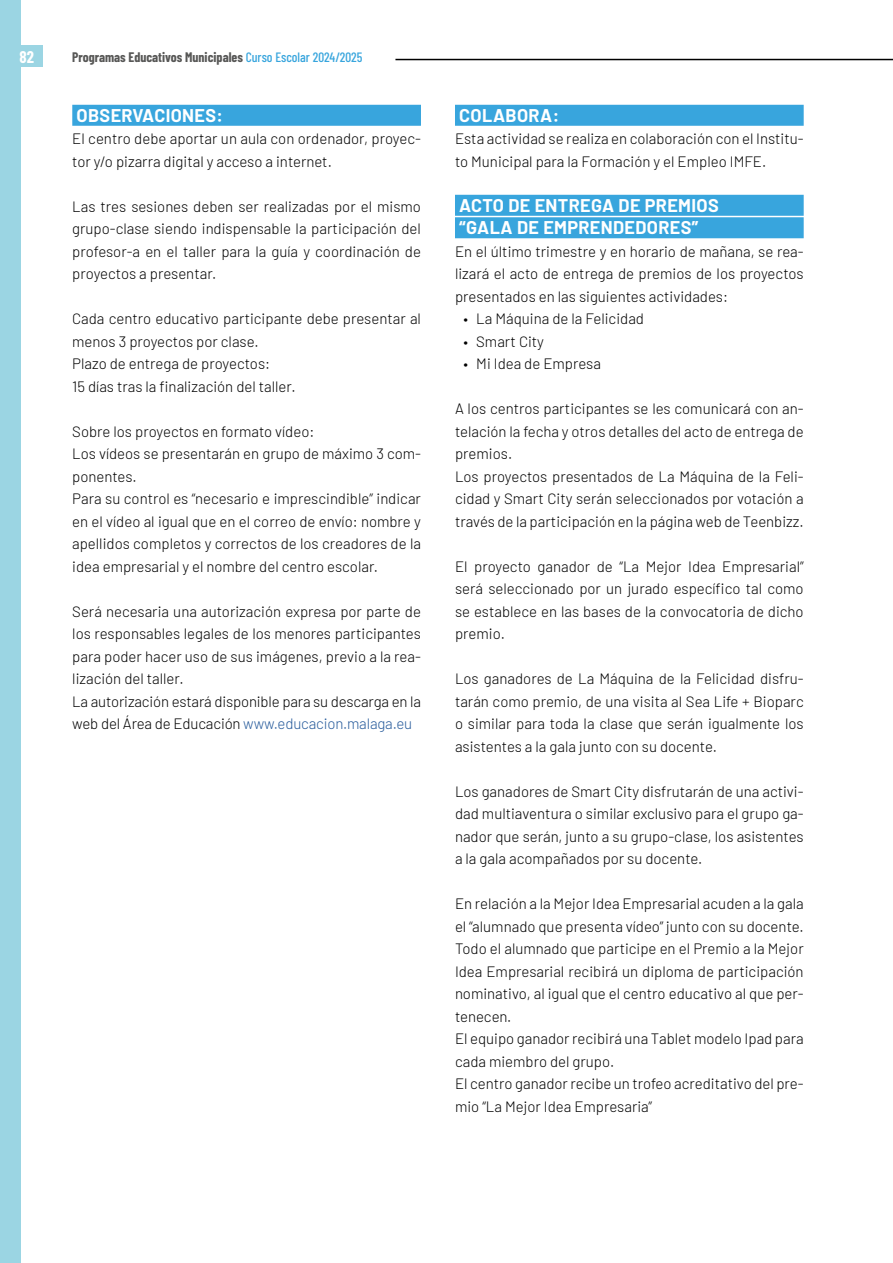
<style>
.page{position:relative;width:893px;height:1263px;background:#fff}
.page>*{position:absolute;margin:0;border:0;box-sizing:border-box;transform-origin:0 0}
.t1{font:700 18px/22.5px "Barlow";letter-spacing:.02em;color:#fff}
.t2{font:700 16.5px "Barlow Condensed";color:#fff}
.t3{font:300 15px/22.5px "Barlow";color:#000}
.t4{font:700 13.5px "Barlow Condensed";color:#575756}
.s1{font-weight:500;color:#38a5dd}
.s2{color:#275b9b}
</style>
<div class="page">
<div style="left:0;top:0;width:21px;height:1263px;background:#9bd5e3"></div>
<hr style="left:395px;top:59px;width:498px;height:1px;background:#000">
<div style="left:0;top:46px;width:43px;height:21px;background:#9bd5e3"></div>
<div style="left:72px;top:105px;width:349px;height:21px;background:#38a5dd"></div>
<div style="left:455px;top:105px;width:349px;height:21px;background:#38a5dd"></div>
<div style="left:455px;top:195px;width:349px;height:21px;background:#38a5dd"></div>
<div style="left:455px;top:217px;width:349px;height:21px;background:#38a5dd"></div>
<p class="t2" style="left:20px;top:47px;width:16px">82</p>
<p class="t4" style="left:72px;top:49px;width:292px">Programas Educativos Municipales <span class="s1">Curso Escolar 2024/2025</span></p>
<p class="t1" style="left:77px;top:102px;width:148px">OBSERVACIONES:</p>
<p class="t3" style="left:72px;top:126px;width:350px">El centro debe aportar un aula con ordenador, proyec&shy;tor y/o pizarra digital y acceso a internet.</p>
<p class="t3" style="left:72px;top:194px;width:350px;text-align:justify">Las tres sesiones deben ser realizadas por el mismo grupo-clase siendo indispensable la participación del profesor-a en el taller para la guía y coordinación de proyectos a presentar.</p>
<p class="t3" style="left:72px;top:306px;width:350px">Cada centro educativo participante debe presentar al menos 3 proyectos por clase.<br>Plazo de entrega de proyectos:<br>15 días tras la finalización del taller.</p>
<p class="t3" style="left:72px;top:419px;width:350px">Sobre los proyectos en formato vídeo:<br>Los vídeos se presentarán en grupo de máximo 3 com&shy;ponentes.<br>Para su control es “necesario e imprescindible” indicar en el vídeo al igual que en el correo de envío: nombre y apellidos completos y correctos de los creadores de la idea empresarial y el nombre del centro escolar.</p>
<p class="t3" style="left:72px;top:599px;width:350px">Será necesaria una autorización expresa por parte de los responsables legales de los menores participantes para poder hacer uso de sus imágenes, previo a la rea&shy;lización del taller.<br>La autorización estará disponible para su descarga en la web del Área de Educación <span class="s2">www.educacion.malaga.eu</span></p>
<p class="t1" style="left:459px;top:102px;width:101px">COLABORA:</p>
<p class="t3" style="left:455px;top:126px;width:350px">Esta actividad se realiza en colaboración con el Institu&shy;to Municipal para la Formación y el Empleo IMFE.</p>
<p class="t1" style="left:459px;top:192px;width:261px">ACTO DE ENTREGA DE PREMIOS “GALA DE EMPRENDEDORES”</p>
<p class="t3" style="left:455px;top:239px;width:350px;text-align:justify">En el último trimestre y en horario de mañana, se rea&shy;lizará el acto de entrega de premios de los proyectos presentados en las siguientes actividades:</p>
<p class="t3" style="left:463px;top:306px;width:182px">• La Máquina de la Felicidad</p>
<p class="t3" style="left:463px;top:329px;width:82px">• Smart City</p>
<p class="t3" style="left:463px;top:351px;width:139px">• Mi Idea de Empresa</p>
<p class="t3" style="left:455px;top:396px;width:350px">A los centros participantes se les comunicará con an&shy;telación la fecha y otros detalles del acto de entrega de premios.<br>Los proyectos presentados de La Máquina de la Feli&shy;cidad y Smart City serán seleccionados por votación a través de la participación en la página web de Teenbizz.</p>
<p class="t3" style="left:455px;top:554px;width:350px;text-align:justify">El proyecto ganador de “La Mejor Idea Empresarial” será seleccionado por un jurado específico tal como se establece en las bases de la convocatoria de dicho premio.</p>
<p class="t3" style="left:455px;top:666px;width:350px;text-align:justify">Los ganadores de La Máquina de la Felicidad disfru&shy;tarán como premio, de una visita al Sea Life + Bioparc o similar para toda la clase que serán igualmente los asistentes a la gala junto con su docente.</p>
<p class="t3" style="left:455px;top:779px;width:350px;text-align:justify">Los ganadores de Smart City disfrutarán de una activi&shy;dad multiaventura o similar exclusivo para el grupo ga&shy;nador que serán, junto a su grupo-clase, los asistentes a la gala acompañados por su docente.</p>
<p class="t3" style="left:455px;top:891px;width:350px">En relación a la Mejor Idea Empresarial acuden a la gala el “alumnado que presenta vídeo” junto con su docente.<br>Todo el alumnado que participe en el Premio a la Mejor Idea Empresarial recibirá un diploma de participación nominativo, al igual que el centro educativo al que per&shy;tenecen.<br>El equipo ganador recibirá una Tablet modelo Ipad para cada miembro del grupo.<br>El centro ganador recibe un trofeo acreditativo del pre&shy;mio “La Mejor Idea Empresaria”</p>
</div>
